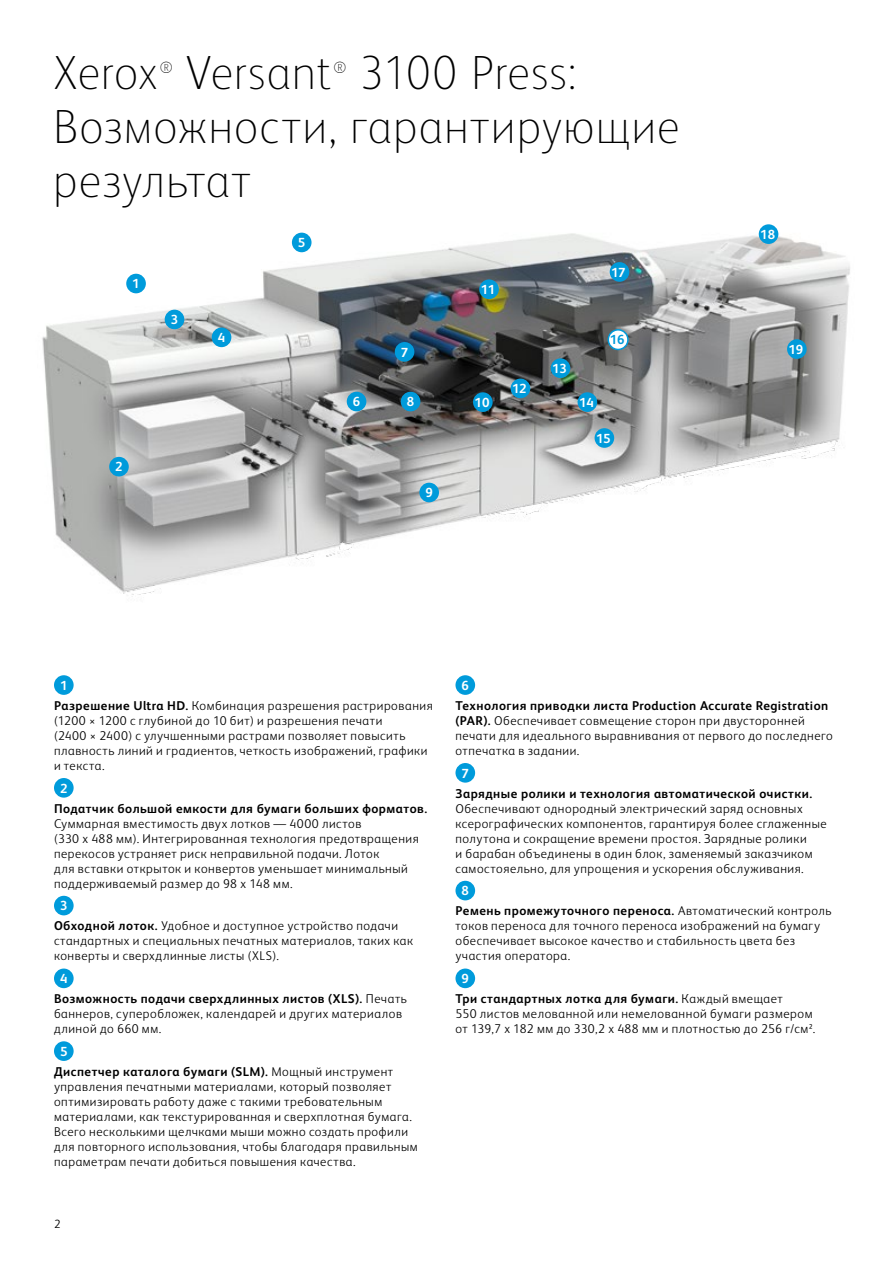
<style>
.page{position:relative;width:893px;height:1263px;background:#fff}
.page>*{position:absolute;margin:0;border:0;box-sizing:border-box;transform-origin:0 0}
.t1{font:100 48px/54px "Xerox Sans";letter-spacing:.02em;color:#000}
.t2{font:100 16.2px "Xerox Sans";color:#000}
.t3{font:700 13.2px "Xerox Sans";letter-spacing:-.01em;color:#fff}
.t4{font:700 13.2px "Xerox Sans";color:#009bdb}
.t5{font:300 12.75px/15px "Xerox Sans";letter-spacing:.045em;color:#000}
.t6{font:700 12.75px "Xerox Sans";letter-spacing:.04em;color:#000}
.t7{font:300 12px "Xerox Sans";color:#000}
.s1{font-weight:700}
</style>
<div class="page">
<div style="left:54px;top:675px;width:20px;height:20px;background:#009bdb;border-radius:50%"></div>
<div style="left:54px;top:778px;width:20px;height:20px;background:#009bdb;border-radius:50%"></div>
<div style="left:54px;top:896px;width:20px;height:19px;background:#009bdb;border-radius:50%"></div>
<div style="left:54px;top:968px;width:20px;height:20px;background:#009bdb;border-radius:50%"></div>
<div style="left:54px;top:1041px;width:20px;height:20px;background:#009bdb;border-radius:50%"></div>
<div style="left:455px;top:675px;width:20px;height:20px;background:#009bdb;border-radius:50%"></div>
<div style="left:455px;top:763px;width:20px;height:20px;background:#009bdb;border-radius:50%"></div>
<div style="left:455px;top:881px;width:20px;height:19px;background:#009bdb;border-radius:50%"></div>
<div style="left:455px;top:968px;width:20px;height:20px;background:#009bdb;border-radius:50%"></div>
<img style="left:42px;top:224px;width:808px;height:373px">
<div style="left:126px;top:274px;width:20px;height:19px;background:#009bdb;border-radius:50%"></div>
<div style="left:292px;top:233px;width:20px;height:19px;background:#009bdb;border-radius:50%"></div>
<div style="left:165px;top:310px;width:19px;height:19px;background:#009bdb;border-radius:50%"></div>
<div style="left:551px;top:358px;width:19px;height:20px;background:#009bdb;border-radius:50%"></div>
<div style="left:347px;top:392px;width:19px;height:19px;background:#009bdb;border-radius:50%"></div>
<div style="left:212px;top:328px;width:19px;height:19px;background:#009bdb;border-radius:50%"></div>
<div style="left:109px;top:457px;width:20px;height:19px;background:#009bdb;border-radius:50%"></div>
<div style="left:419px;top:483px;width:20px;height:19px;background:#009bdb;border-radius:50%"></div>
<div style="left:401px;top:392px;width:19px;height:19px;background:#009bdb;border-radius:50%"></div>
<div style="left:395px;top:342px;width:19px;height:20px;background:#009bdb;border-radius:50%"></div>
<div style="left:473px;top:392px;width:20px;height:20px;background:#009bdb;border-radius:50%"></div>
<div style="left:578px;top:392px;width:19px;height:20px;background:#009bdb;border-radius:50%"></div>
<div style="left:595px;top:428px;width:19px;height:20px;background:#009bdb;border-radius:50%"></div>
<div style="left:511px;top:379px;width:19px;height:19px;background:#009bdb;border-radius:50%"></div>
<div style="left:479px;top:279px;width:20px;height:20px;background:#009bdb;border-radius:50%"></div>
<div style="left:610px;top:262px;width:19px;height:20px;background:#009bdb;border-radius:50%"></div>
<div style="left:608px;top:330px;width:20px;height:19px;background:#fff;border-radius:50%"></div>
<div style="left:607px;top:329px;width:22px;height:21px;border:2px solid #009bdb;border-radius:50%"></div>
<div style="left:787px;top:339px;width:20px;height:20px;background:#009bdb;border-radius:50%"></div>
<div style="left:759px;top:224px;width:19px;height:20px;background:#009bdb;border-radius:50%"></div>
<h1 class="t1" style="left:53px;top:44px;width:628px;text-indent:306px">3100 Press:<br>Возможности, гарантирующие результат</h1>
<h1 class="t1" style="left:53px;top:44px;width:107px">Xerox</h1>
<p class="t2" style="left:160px;top:57px;width:14px">®</p>
<h1 class="t1" style="left:185px;top:44px;width:148px">Versant</h1>
<p class="t2" style="left:333px;top:57px;width:14px">®</p>
<p class="t3" style="left:132px;top:275px;width:9px">1</p>
<p class="t3" style="left:171px;top:311px;width:9px">3</p>
<p class="t3" style="left:218px;top:328px;width:9px">4</p>
<p class="t3" style="left:115px;top:458px;width:9px">2</p>
<p class="t3" style="left:298px;top:234px;width:9px">5</p>
<p class="t3" style="left:353px;top:393px;width:9px">6</p>
<p class="t3" style="left:401px;top:343px;width:9px">7</p>
<p class="t3" style="left:407px;top:393px;width:9px">8</p>
<p class="t3" style="left:425px;top:484px;width:9px">9</p>
<p class="t3" style="left:481px;top:280px;width:16px">11</p>
<p class="t3" style="left:512px;top:379px;width:16px">12</p>
<p class="t3" style="left:552px;top:359px;width:16px">13</p>
<p class="t3" style="left:475px;top:393px;width:16px">10</p>
<p class="t3" style="left:579px;top:393px;width:16px">14</p>
<p class="t3" style="left:611px;top:263px;width:16px">17</p>
<p class="t4" style="left:610px;top:331px;width:16px">16</p>
<p class="t3" style="left:596px;top:429px;width:16px">15</p>
<p class="t3" style="left:760px;top:225px;width:16px">18</p>
<p class="t3" style="left:788px;top:340px;width:16px">19</p>
<p class="t3" style="left:60px;top:676px;width:9px">1</p>
<p class="t5" style="left:54px;top:697px;width:380px"><span class="s1">Разрешение Ultra HD.</span> Комбинация разрешения растрирования (1200 × 1200 с глубиной до 10 бит) и разрешения печати<br>(2400 × 2400) с улучшенными растрами позволяет повысить плавность линий и градиентов, четкость изображений, графики и текста.</p>
<p class="t3" style="left:60px;top:779px;width:9px">2</p>
<p class="t6" style="left:54px;top:799px;width:375px">Податчик большой емкости для бумаги больших форматов.</p>
<p class="t5" style="left:54px;top:815px;width:366px">Суммарная вместимость двух лотков — 4000 листов<br>(330 x 488 мм). Интегрированная технология предотвращения перекосов устраняет риск неправильной подачи. Лоток<br>для вставки открыток и конвертов уменьшает минимальный поддерживаемый размер до 98 х 148 мм.</p>
<p class="t3" style="left:60px;top:897px;width:9px">3</p>
<p class="t5" style="left:54px;top:918px;width:361px"><span class="s1">Обходной лоток.</span> Удобное и доступное устройство подачи стандартных и специальных печатных материалов, таких как конверты и сверхдлинные листы (XLS).</p>
<p class="t3" style="left:60px;top:969px;width:9px">4</p>
<p class="t5" style="left:54px;top:991px;width:354px"><span class="s1">Возможность подачи сверхдлинных листов (XLS).</span> Печать баннеров, суперобложек, календарей и других материалов длиной до 660 мм.</p>
<p class="t3" style="left:60px;top:1042px;width:9px">5</p>
<p class="t5" style="left:54px;top:1063px;width:365px"><span class="s1">Диспетчер каталога бумаги (SLM).</span> Мощный инструмент управления печатными материалами, который позволяет оптимизировать работу даже с такими требовательным материалами, как текстурированная и сверхплотная бумага.<br>Всего несколькими щелчками мыши можно создать профили для повторного использования, чтобы благодаря правильным параметрам печати добиться повышения качества.</p>
<p class="t7" style="left:54px;top:1216px;width:8px">2</p>
<p class="t3" style="left:461px;top:676px;width:9px">6</p>
<p class="t5" style="left:455px;top:697px;width:379px"><span class="s1">Технология приводки листа Production Accurate Registration (PAR).</span> Обеспечивает совмещение сторон при двусторонней печати для идеального выравнивания от первого до последнего отпечатка в задании.</p>
<p class="t3" style="left:461px;top:764px;width:9px">7</p>
<p class="t6" style="left:455px;top:784px;width:358px">Зарядные ролики и технология автоматической очистки.</p>
<p class="t5" style="left:455px;top:800px;width:373px">Обеспечивают однородный электрический заряд основных ксерографических компонентов, гарантируя более сглаженные полутона и сокращение времени простоя. Зарядные ролики<br>и барабан объединены в один блок, заменяемый заказчиком самостояельно, для упрощения и ускорения обслуживания.</p>
<p class="t3" style="left:461px;top:882px;width:9px">8</p>
<p class="t5" style="left:455px;top:903px;width:377px"><span class="s1">Ремень промежуточного переноса.</span> Автоматический контроль токов переноса для точного переноса изображений на бумагу обеспечивает высокое качество и стабильность цвета без участия оператора.</p>
<p class="t3" style="left:461px;top:969px;width:9px">9</p>
<p class="t5" style="left:455px;top:991px;width:361px"><span class="s1">Три стандартных лотка для бумаги.</span> Каждый вмещает<br>550 листов мелованной или немелованной бумаги размером от 139,7 x 182 мм до 330,2 x 488 мм и плотностью до 256 г/см².</p>
</div>
